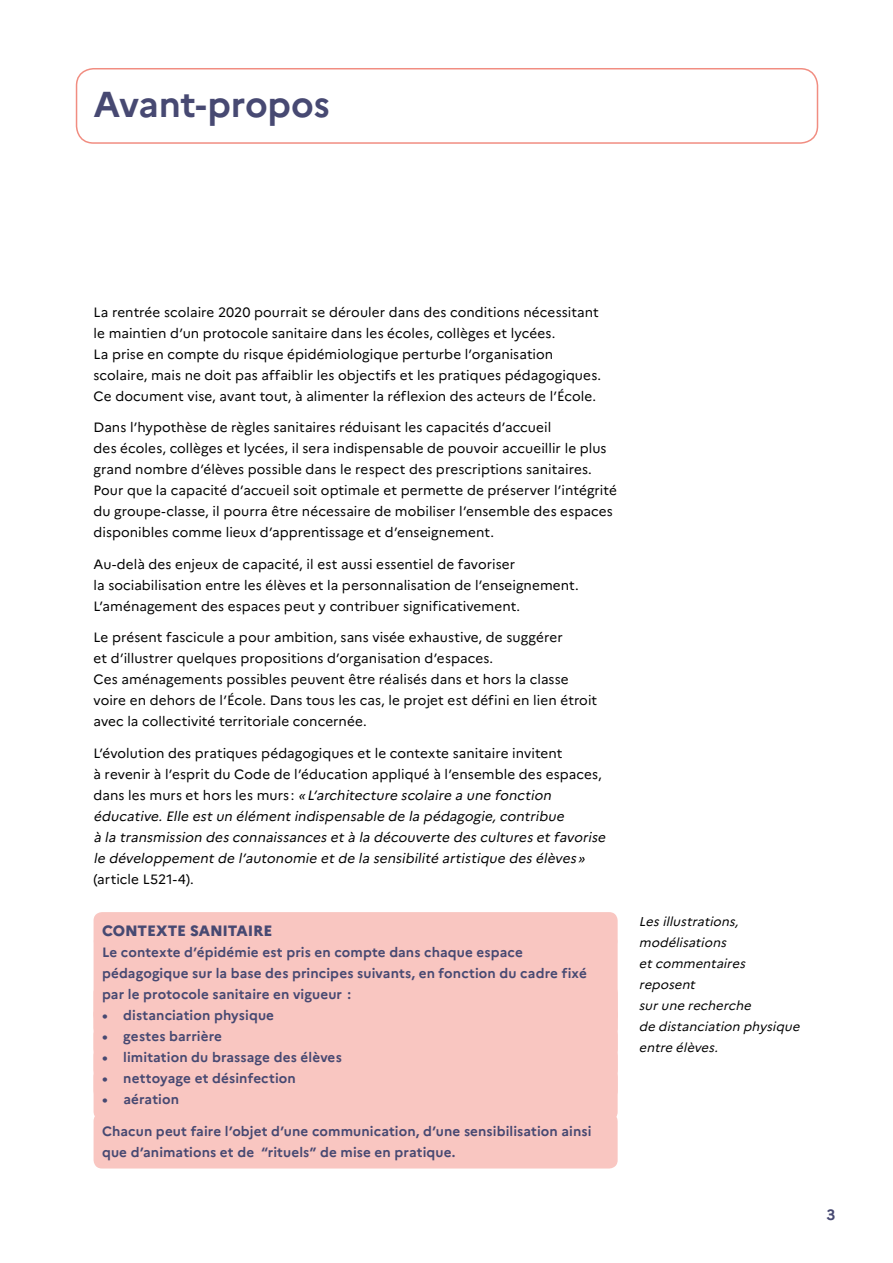
<style>
.page{position:relative;width:893px;height:1263px;background:#fff}
.page>*{position:absolute;margin:0;border:0;box-sizing:border-box;transform-origin:0 0}
.t1{font:700 36px "Marianne";letter-spacing:-.01em;color:#474972}
.t2{font:800 15px "Marianne";letter-spacing:-.01em;color:#474972}
.t3{font:700 15px "Marianne";color:#474972}
.t4{font:13.5px/21px "Marianne";letter-spacing:.005em;color:#000}
.t5{font:italic 13.5px/21px "Marianne";color:#000}
.t6{font:700 13.5px/21px "Marianne";letter-spacing:.01em;color:#474972}
.t7{font:italic 12.75px/21px "Marianne";color:#000}
.s1{font-style:normal}
</style>
<div class="page">
<div style="left:94px;top:912px;width:524px;height:36px;background:#f9c6c1;border-radius:9px"></div>
<div style="left:94px;top:934px;width:524px;height:90px;background:#f9c6c1;border-radius:9px"></div>
<div style="left:94px;top:1005px;width:524px;height:52px;background:#f9c6c1;border-radius:9px"></div>
<div style="left:94px;top:1026px;width:524px;height:52px;background:#f9c6c1;border-radius:9px"></div>
<div style="left:94px;top:1047px;width:524px;height:52px;background:#f9c6c1;border-radius:9px"></div>
<div style="left:94px;top:1068px;width:524px;height:52px;background:#f9c6c1;border-radius:9px"></div>
<div style="left:94px;top:1113px;width:524px;height:55px;background:#f9c6c1;border-radius:9px"></div>
<div style="left:76px;top:68px;width:742px;height:76px;border:2px solid #f18d81;border-radius:17px"></div>
<h1 class="t1" style="left:94px;top:82px;width:238px">Avant-propos</h1>
<p class="t4" style="left:94px;top:301px;width:509px">La rentrée scolaire 2020 pourrait se dérouler dans des conditions nécessitant le maintien d’un protocole sanitaire dans les écoles, collèges et lycées.<br>La prise en compte du risque épidémiologique perturbe l’organisation scolaire, mais ne doit pas affaiblir les objectifs et les pratiques pédagogiques.<br>Ce document vise, avant tout, à alimenter la réflexion des acteurs de l’École.</p>
<p class="t4" style="left:94px;top:417px;width:525px">Dans l’hypothèse de règles sanitaires réduisant les capacités d’accueil<br>des écoles, collèges et lycées, il sera indispensable de pouvoir accueillir le plus grand nombre d’élèves possible dans le respect des prescriptions sanitaires.<br>Pour que la capacité d’accueil soit optimale et permette de préserver l’intégrité du groupe-classe, il pourra être nécessaire de mobiliser l’ensemble des espaces disponibles comme lieux d’apprentissage et d’enseignement.</p>
<p class="t4" style="left:94px;top:553px;width:487px">Au-delà des enjeux de capacité, il est aussi essentiel de favoriser<br>la sociabilisation entre les élèves et la personnalisation de l’enseignement.<br>L’aménagement des espaces peut y contribuer significativement.</p>
<p class="t4" style="left:94px;top:627px;width:505px">Le présent fascicule a pour ambition, sans visée exhaustive, de suggérer<br>et d’illustrer quelques propositions d’organisation d’espaces.<br>Ces aménagements possibles peuvent être réalisés dans et hors la classe voire en dehors de l’École. Dans tous les cas, le projet est défini en lien étroit avec la collectivité territoriale concernée.</p>
<p class="t5" style="left:94px;top:742px;width:516px"><span class="s1">L’évolution des pratiques pédagogiques et le contexte sanitaire invitent<br>à revenir à l’esprit du Code de l’éducation appliqué à l’ensemble des espaces, d a n s l es m u rs et h o rs l es m u rs :</span> «L’architecture scolaire a une fonction éducative.Elle est un élément indispensable de la pédagogie,contribue<br>à la transmission des connaissances et à la découverte des cultures et favorise le développement de l’autonomie et de la sensibilité artistique des élèves»</p>
<p class="t4" style="left:94px;top:868px;width:102px">(article L521-4).</p>
<p class="t2" style="left:102px;top:922px;width:172px">CONTEXTE SANITAIRE</p>
<p class="t6" style="left:102px;top:942px;width:486px">Le contexte d’épidémie est pris en compte dans chaque espace pédagogique sur la base des principes suivants, en fonction du cadre fixé par le protocole sanitaire en vigueur :</p>
<p class="t6" style="left:102px;top:1005px;width:174px">• distanciation physique</p>
<p class="t6" style="left:102px;top:1026px;width:122px">• gestes barrière</p>
<p class="t6" style="left:102px;top:1047px;width:241px">• limitation du brassage des élèves</p>
<p class="t6" style="left:102px;top:1068px;width:195px">• nettoyage et désinfection</p>
<p class="t6" style="left:102px;top:1089px;width:78px">• aération</p>
<p class="t6" style="left:102px;top:1120px;width:491px">Chacun peut faire l’objet d’une communication, d’une sensibilisation ainsi que d’animations et de “rituels” de mise en pratique.</p>
<p class="t7" style="left:639px;top:910px;width:165px">Lesillustrations, modélisations<br>et commentaires reposent<br>sur une recherche<br>de distanciation physique entre élèves.</p>
<p class="t3" style="left:827px;top:1205px;width:10px">3</p>
</div>
